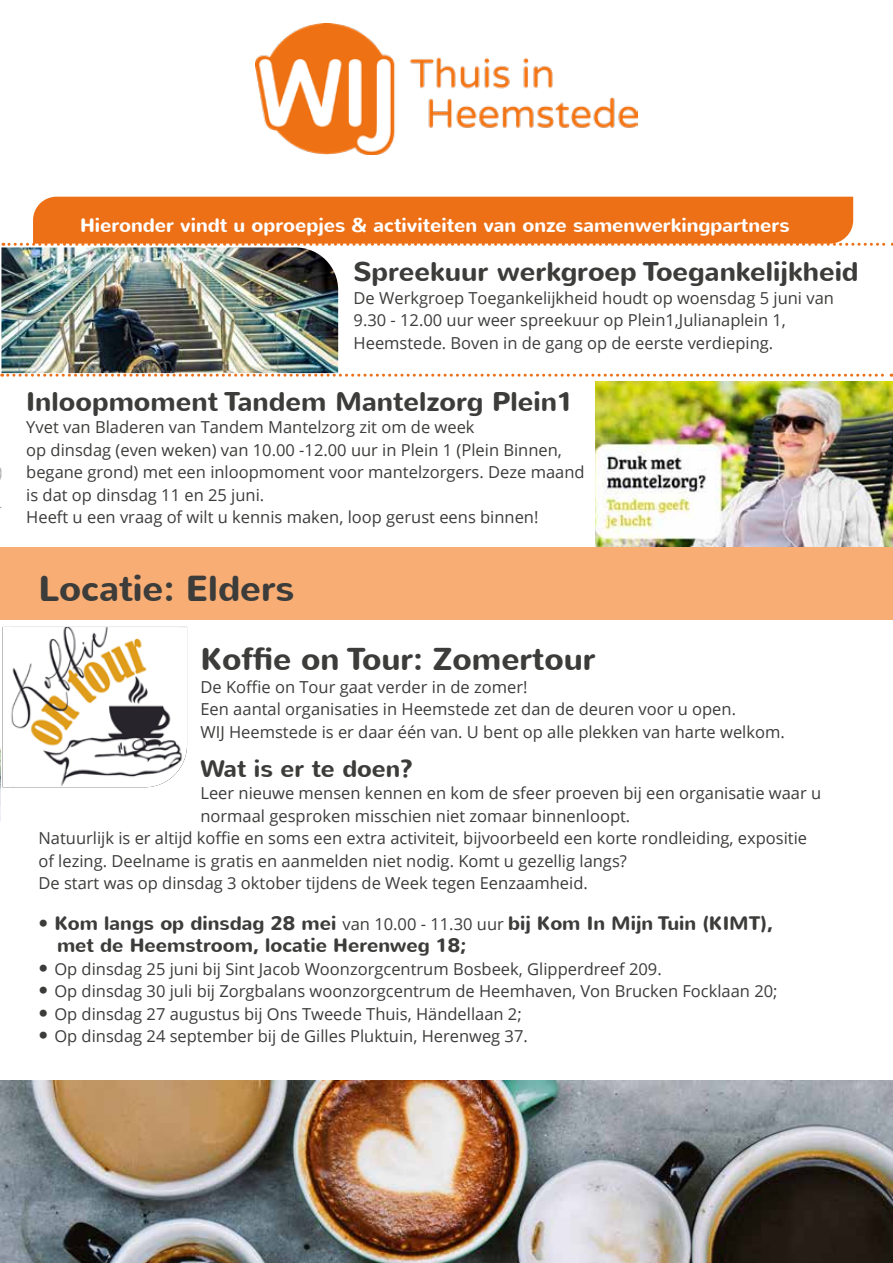
<style>
.page{position:relative;width:893px;height:1263px;background:#fff}
.page>*{position:absolute;margin:0;border:0;box-sizing:border-box;transform-origin:0 0}
.t1{font:700 36px "Nunito";color:#3c3c3b}
.t2{font:700 31.5px "Nunito";color:#3c3c3b}
.t3{font:700 27px "Nunito";color:#3c3c3b}
.t4{font:700 24px "Nunito";color:#3c3c3b}
.t5{font:700 19.5px/22.5px "Nunito";color:#3c3c3b}
.t6{font:700 19.5px "Nunito";color:#fff}
.t7{font:16.5px/22.5px "Open Sans";color:#3c3c3b}
.s1{font-family:"Open Sans";font-weight:400;font-size:16.5px}
.s2{font-family:"Nunito";font-weight:700;font-size:19.5px}
</style>
<div class="page">
<img style="left:0;top:467px;width:1px;height:41px">
<img style="left:595px;top:382px;width:297px;height:165px">
<img style="left:1px;top:247px;width:337px;height:126px">
<img style="left:255px;top:24px;width:383px;height:131px">
<svg style="left:3px;top:197px;width:890px;height:49px;background:#ee7f2f"></svg>
<svg style="left:2px;top:374px;width:890px;height:3px"></svg>
<div style="left:0;top:548px;width:892px;height:72px;background:#f7ad74"></div>
<img style="left:11px;top:627px;width:176px;height:160px">
<img style="left:0;top:1080px;width:893px;height:183px">
<img style="left:0;top:749px;width:1px;height:72px">
<p class="t6" style="left:80px;top:212px;width:711px">Hieronder vindt u oproepjes &amp; activiteiten van onze samenwerkingpartners</p>
<h3 class="t3" style="left:354px;top:254px;width:506px">Spreekuur werkgroep Toegankelijkheid</h3>
<p class="t7" style="left:354px;top:286px;width:482px">De Werkgroep Toegankelijkheid houdt op woensdag 5 juni van<br>9.30 - 12.00 uur weer spreekuur op Plein1,Julianaplein 1,<br>Heemstede. Boven in de gang op de eerste verdieping.</p>
<h3 class="t3" style="left:26px;top:383px;width:549px">Inloopmoment Tandem Mantelzorg Plein1</h3>
<p class="t7" style="left:26px;top:415px;width:560px">Yvet van Bladeren van Tandem Mantelzorg zit om de week<br>op dinsdag (even weken) van 10.00 -12.00 uur in Plein 1 (Plein Binnen, begane grond) met een inloopmoment voor mantelzorgers. Deze maand is dat op dinsdag 11 en 25 juni.<br>Heeft u een vraag of wilt u kennis maken, loop gerust eens binnen!</p>
<h1 class="t1" style="left:39px;top:565px;width:257px">Locatie: Elders</h1>
<h2 class="t2" style="left:200px;top:638px;width:396px">Koffie on Tour: Zomertour</h2>
<p class="t7" style="left:200px;top:675px;width:586px">De Koffie on Tour gaat verder in de zomer!<br>Een aantal organisaties in Heemstede zet dan de deuren voor u open.<br>WIJ Heemstede is er daar één van. U bent op alle plekken van harte welkom.</p>
<h3 class="t4" style="left:200px;top:752px;width:214px">Wat is er te doen?</h3>
<p class="t7" style="left:200px;top:782px;width:622px">Leer nieuwe mensen kennen en kom de sfeer proeven bij een organisatie waar u</p>
<p class="t7" style="left:200px;top:804px;width:431px">normaal gesproken misschien niet zomaar binnenloopt.</p>
<p class="t7" style="left:38px;top:827px;width:770px">Natuurlijk is er altijd koffie en soms een extra activiteit, bijvoorbeeld een korte rondleiding, expositie</p>
<p class="t7" style="left:38px;top:849px;width:590px">of lezing. Deelname is gratis en aanmelden niet nodig. Komt u gezellig langs?</p>
<p class="t7" style="left:38px;top:872px;width:551px">De start was op dinsdag 3 oktober tijdens de Week tegen Eenzaamheid.</p>
<p class="t5" style="left:57px;top:912px;width:718px;text-indent:-19px">• Kom langs op dinsdag 28 mei <span class="s1">van 10.00 - 11.30 uur</span> bij Kom In Mijn Tuin (KIMT), met de Heemstroom, locatie Herenweg 18;</p>
<p class="t7" style="left:38px;top:957px;width:625px"><span class="s2">•</span> Op dinsdag 25 juni bij Sint Jacob Woonzorgcentrum Bosbeek, Glipperdreef 209.</p>
<p class="t7" style="left:38px;top:980px;width:741px"><span class="s2">•</span> Op dinsdag 30 juli bij Zorgbalans woonzorgcentrum de Heemhaven, Von Brucken Focklaan 20;</p>
<p class="t7" style="left:38px;top:1002px;width:485px"><span class="s2">•</span> Op dinsdag 27 augustus bij Ons Tweede Thuis, Händellaan 2;</p>
<p class="t7" style="left:38px;top:1025px;width:491px"><span class="s2">•</span> Op dinsdag 24 september bij de Gilles Pluktuin, Herenweg 37.</p>
</div>
